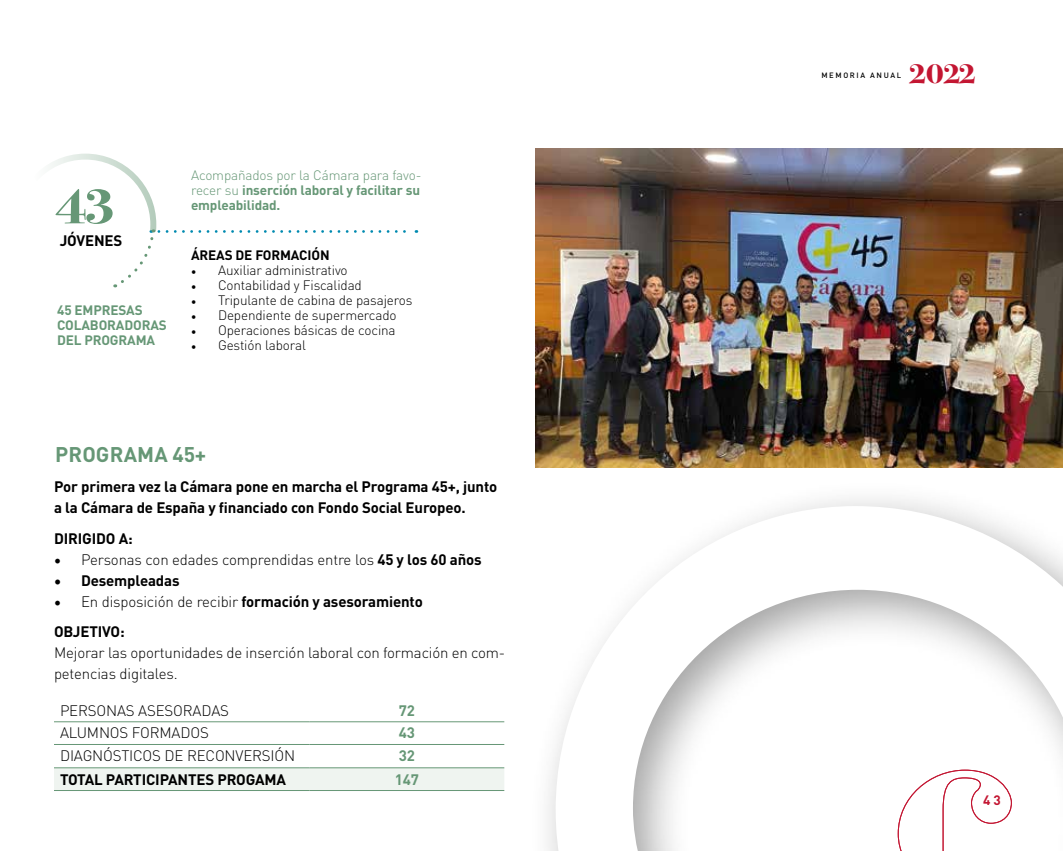
<style>
.page{position:relative;width:1063px;height:851px;background:#fff}
.page>*{position:absolute;margin:0;border:0;box-sizing:border-box;transform-origin:0 0}
.t1{font:700 51.3px "Bodoni Svty Two ITCTT";color:#669776;scale:1.11 1}
.t2{font:700 28.05px "Bodoni Svty Two ITCTT";color:#c31632;scale:1.11 1}
.t3{font:700 21px "DIN Pro";letter-spacing:.01em;color:#669776}
.t4{font:700 15px/21px "DIN Pro";letter-spacing:-.01em;color:#000}
.t5{font:300 15px/21px "DIN Pro";letter-spacing:-.01em;color:#000}
.t6{font:700 15px "DIN Pro";letter-spacing:-.01em;color:#669776}
.t7{font:300 13.5px "DIN Pro";letter-spacing:-.01em;color:#000}
.t8{font:700 13.5px/15px "DIN Pro";letter-spacing:-.01em;color:#669776;text-align:justify}
.t9{font:700 13.5px "DIN Pro";letter-spacing:-.01em;color:#000}
.t10{font:700 13.5px "DIN Pro";color:#c31632}
.t11{font:500 7.65px "DIN Pro";letter-spacing:.21em;color:#000}
.s1{font-weight:300}
.s2{font-family:"Minion Pro";font-weight:400}
.s3{font-family:"Minion Pro";font-weight:400;font-size:18px}
.s4{font-weight:700}
.s5{font-family:"Minion Pro";font-size:18px}
</style>
<div class="page">
<svg style="left:50px;top:153px;width:367px;height:134px"></svg>
<div style="left:54px;top:768px;width:450px;height:22px;background:#eff4f0"></div>
<hr style="left:54px;top:721px;width:255px;height:1px;background:#669776">
<hr style="left:309px;top:721px;width:195px;height:1px;background:#669776">
<hr style="left:54px;top:744px;width:255px;height:1px;background:#669776">
<hr style="left:309px;top:744px;width:195px;height:1px;background:#669776">
<hr style="left:54px;top:767px;width:255px;height:1px;background:#669776">
<hr style="left:309px;top:767px;width:195px;height:1px;background:#669776">
<hr style="left:54px;top:790px;width:255px;height:1px;background:#669776">
<hr style="left:309px;top:790px;width:195px;height:1px;background:#669776">
<img style="left:536px;top:149px;width:527px;height:319px">
<svg style="left:556px;top:506px;width:507px;height:344px"></svg>
<h1 class="t1" style="left:55px;top:163px;width:56px">43</h1>
<p class="t4" style="left:60px;top:228px;width:64px">JÓVENES</p>
<p class="t8" style="left:57px;top:301px;width:111px;text-align:left">45 EMPRESAS<br>COLABORADORAS<br>DEL PROGRAMA</p>
<p class="t8" style="left:191px;top:166px;width:232px"><span class="s1">Acompañados por la Cámara para favo&shy;recer su</span> inserción laboral y facilitar su empleabilidad.</p>
<p class="t9" style="left:191px;top:244px;width:140px">ÁREAS DE FORMACIÓN</p>
<p class="t7" style="left:191px;top:259px;width:158px"><span class="s2">•</span> Auxiliar administrativo</p>
<p class="t7" style="left:191px;top:274px;width:172px"><span class="s2">•</span> Contabilidad y Fiscalidad</p>
<p class="t7" style="left:191px;top:289px;width:223px"><span class="s2">•</span> Tripulante de cabina de pasajeros</p>
<p class="t7" style="left:191px;top:304px;width:207px"><span class="s2">•</span> Dependiente de supermercado</p>
<p class="t7" style="left:191px;top:319px;width:206px"><span class="s2">•</span> Operaciones básicas de cocina</p>
<p class="t7" style="left:191px;top:334px;width:116px"><span class="s2">•</span> Gestión laboral</p>
<h3 class="t3" style="left:55px;top:436px;width:153px">PROGRAMA 45+</h3>
<p class="t4" style="left:54px;top:474px;width:445px">Por primera vez la Cámara pone en marcha el Programa 45+, junto a la Cámara de España y financiado con Fondo Social Europeo.</p>
<p class="t4" style="left:54px;top:526px;width:80px">DIRIGIDO A:</p>
<p class="t5" style="left:54px;top:548px;width:429px"><span class="s3">•</span> Personas con edades comprendidas entre los <span class="s4">45 y los 60 años</span></p>
<p class="t4" style="left:54px;top:568px;width:127px"><span class="s5">•</span> Desempleadas</p>
<p class="t4" style="left:54px;top:585px;width:370px;line-height:30px"><span class="s3">•</span> <span class="s1">En disposición de recibir</span> formación y asesoramiento<br>OBJETIVO:</p>
<p class="t5" style="left:54px;top:641px;width:453px">Mejorar las oportunidades de inserción laboral con formación en com&shy;petencias digitales.</p>
<p class="t5" style="left:60px;top:698px;width:171px">PERSONAS ASESORADAS</p>
<p class="t6" style="left:399px;top:697px;width:18px">72</p>
<p class="t5" style="left:60px;top:721px;width:150px">ALUMNOS FORMADOS</p>
<p class="t6" style="left:399px;top:720px;width:18px">43</p>
<p class="t5" style="left:60px;top:743px;width:237px">DIAGNÓSTICOS DE RECONVERSIÓN</p>
<p class="t6" style="left:399px;top:743px;width:18px">32</p>
<p class="t4" style="left:60px;top:766px;width:228px">TOTAL PARTICIPANTES PROGAMA</p>
<p class="t6" style="left:395px;top:766px;width:26px">147</p>
<p class="t11" style="left:821px;top:69px;width:81px">MEMORIA ANUAL</p>
<h2 class="t2" style="left:909px;top:50px;width:62px">2022</h2>
<p class="t10" style="left:983px;top:789px;width:19px">43</p>
</div>
